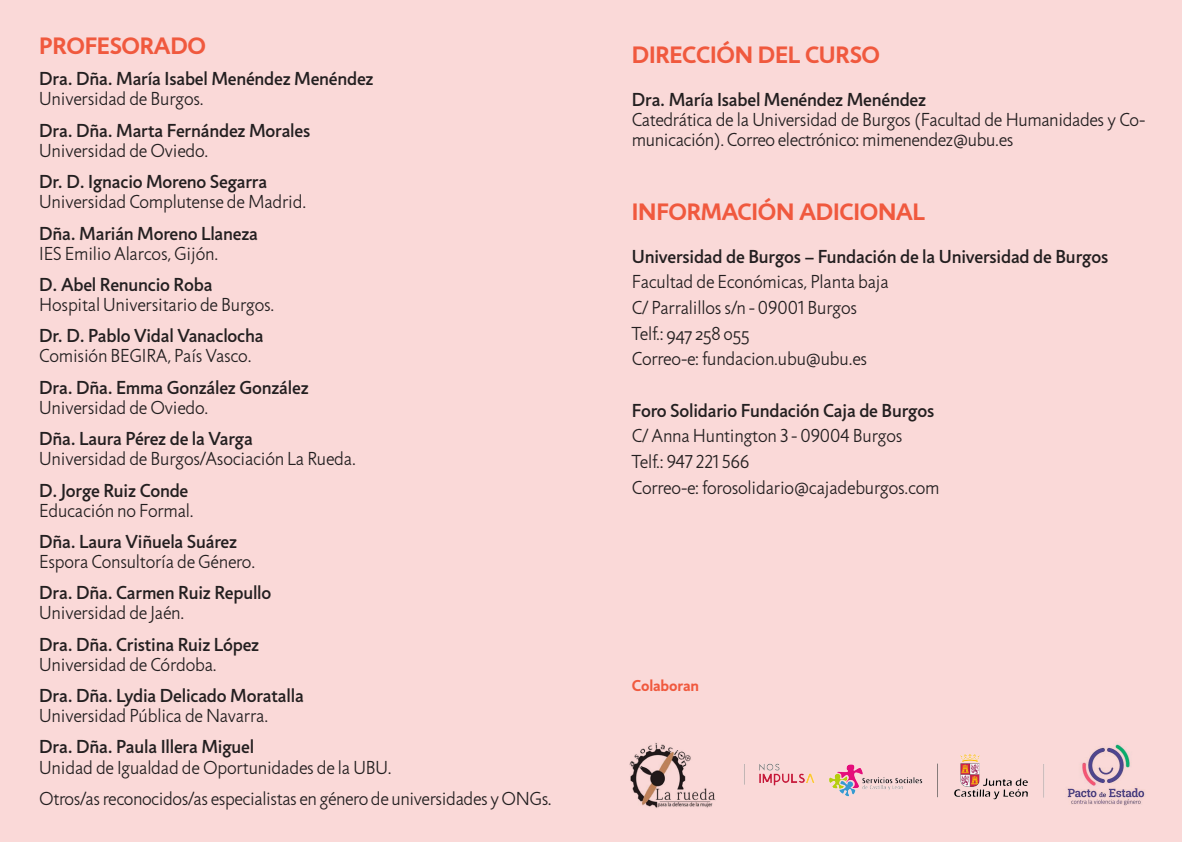
<style>
.page{position:relative;width:1182px;height:842px;background:#fff}
.page>*{position:absolute;margin:0;border:0;box-sizing:border-box;transform-origin:0 0}
.t1{font:700 24px "Jigsaw";letter-spacing:-.01em;color:#f0593e}
.t2{font:300 19px/25.6px "Jigsaw";letter-spacing:-.01em;color:#231f20}
.t3{font:500 19px "Jigsaw";letter-spacing:-.01em;color:#231f20}
.t4{font:700 16px "Jigsaw";letter-spacing:-.01em;color:#f0593e}
</style>
<div class="page">
<div style="left:0;top:0;width:1182px;height:841px;background:#fad9d8"></div>
<img style="left:629px;top:743px;width:86px;height:65px">
<img style="left:744px;top:753px;width:300px;height:47px">
<img style="left:1067px;top:742px;width:78px;height:64px">
<p class="t1" style="left:39px;top:31px;width:168px">PROFESORADO</p>
<p class="t3" style="left:39px;top:68px;width:336px">Dra. Dña. María Isabel Menéndez Menéndez</p>
<p class="t2" style="left:39px;top:86px;width:166px">Universidad de Burgos.</p>
<p class="t3" style="left:39px;top:119px;width:273px">Dra. Dña. Marta Fernández Morales</p>
<p class="t2" style="left:39px;top:138px;width:171px">Universidad de Oviedo.</p>
<p class="t3" style="left:39px;top:170px;width:229px">Dr. D. Ignacio Moreno Segarra</p>
<p class="t2" style="left:39px;top:189px;width:268px">Universidad Complutense de Madrid.</p>
<p class="t3" style="left:39px;top:222px;width:220px">Dña. Marián Moreno Llaneza</p>
<p class="t2" style="left:39px;top:240px;width:180px">IES Emilio Alarcos, Gijón.</p>
<p class="t3" style="left:39px;top:273px;width:175px">D. Abel Renuncio Roba</p>
<p class="t2" style="left:39px;top:292px;width:237px">Hospital Universitario de Burgos.</p>
<p class="t3" style="left:39px;top:324px;width:226px">Dr. D. Pablo Vidal Vanaclocha</p>
<p class="t2" style="left:39px;top:343px;width:214px">Comisión BEGIRA, País Vasco.</p>
<p class="t3" style="left:39px;top:376px;width:271px">Dra. Dña. Emma González González</p>
<p class="t2" style="left:39px;top:394px;width:171px">Universidad de Oviedo.</p>
<p class="t3" style="left:39px;top:427px;width:215px">Dña. Laura Pérez de la Varga</p>
<p class="t2" style="left:39px;top:446px;width:318px">Universidad de Burgos/Asociación La Rueda.</p>
<p class="t3" style="left:39px;top:478px;width:151px">D. Jorge Ruiz Conde</p>
<p class="t2" style="left:39px;top:497px;width:156px">Educación no Formal.</p>
<p class="t3" style="left:39px;top:530px;width:199px">Dña. Laura Viñuela Suárez</p>
<p class="t2" style="left:39px;top:548px;width:217px">Espora Consultoría de Género.</p>
<p class="t3" style="left:39px;top:581px;width:234px">Dra. Dña. Carmen Ruiz Repullo</p>
<p class="t2" style="left:39px;top:600px;width:147px">Universidad de Jaén.</p>
<p class="t3" style="left:39px;top:632px;width:222px">Dra. Dña. Cristina Ruiz López</p>
<p class="t2" style="left:39px;top:651px;width:179px">Universidad de Córdoba.</p>
<p class="t3" style="left:39px;top:684px;width:266px">Dra. Dña. Lydia Delicado Moratalla</p>
<p class="t2" style="left:39px;top:702px;width:230px">Universidad Pública de Navarra.</p>
<p class="t3" style="left:39px;top:735px;width:217px">Dra. Dña. Paula Illera Miguel</p>
<p class="t2" style="left:39px;top:751px;width:514px;line-height:31.4px">Unidad de Igualdad de Oportunidades de la UBU.<br>Otros/as reconocidos/as especialistas en género de universidades y ONGs.</p>
<p class="t1" style="left:632px;top:40px;width:250px">DIRECCIÓN DEL CURSO</p>
<p class="t3" style="left:632px;top:88px;width:296px">Dra. María Isabel Menéndez Menéndez</p>
<p class="t2" style="left:632px;top:109px;width:515px;line-height:20px">Catedrática de la Universidad de Burgos (Facultad de Humanidades y Co&shy;municación). Correo electrónico: mimenendez@ubu.es</p>
<p class="t1" style="left:632px;top:197px;width:295px">INFORMACIÓN ADICIONAL</p>
<p class="t3" style="left:632px;top:245px;width:478px">Universidad de Burgos – Fundación de la Universidad de Burgos</p>
<p class="t2" style="left:632px;top:269px;width:258px">Facultad de Económicas, Planta baja<br>C/ Parralillos s/n - 09001 Burgos<br>Telf.: 947 258 055<br>Correo-e: fundacion.ubu@ubu.es</p>
<p class="t3" style="left:632px;top:399px;width:304px">Foro Solidario Fundación Caja de Burgos</p>
<p class="t2" style="left:632px;top:423px;width:309px">C/ Anna Huntington 3 - 09004 Burgos<br>Telf.: 947 221 566<br>Correo-e: forosolidario@cajadeburgos.com</p>
<p class="t4" style="left:632px;top:675px;width:69px">Colaboran</p>
</div>
